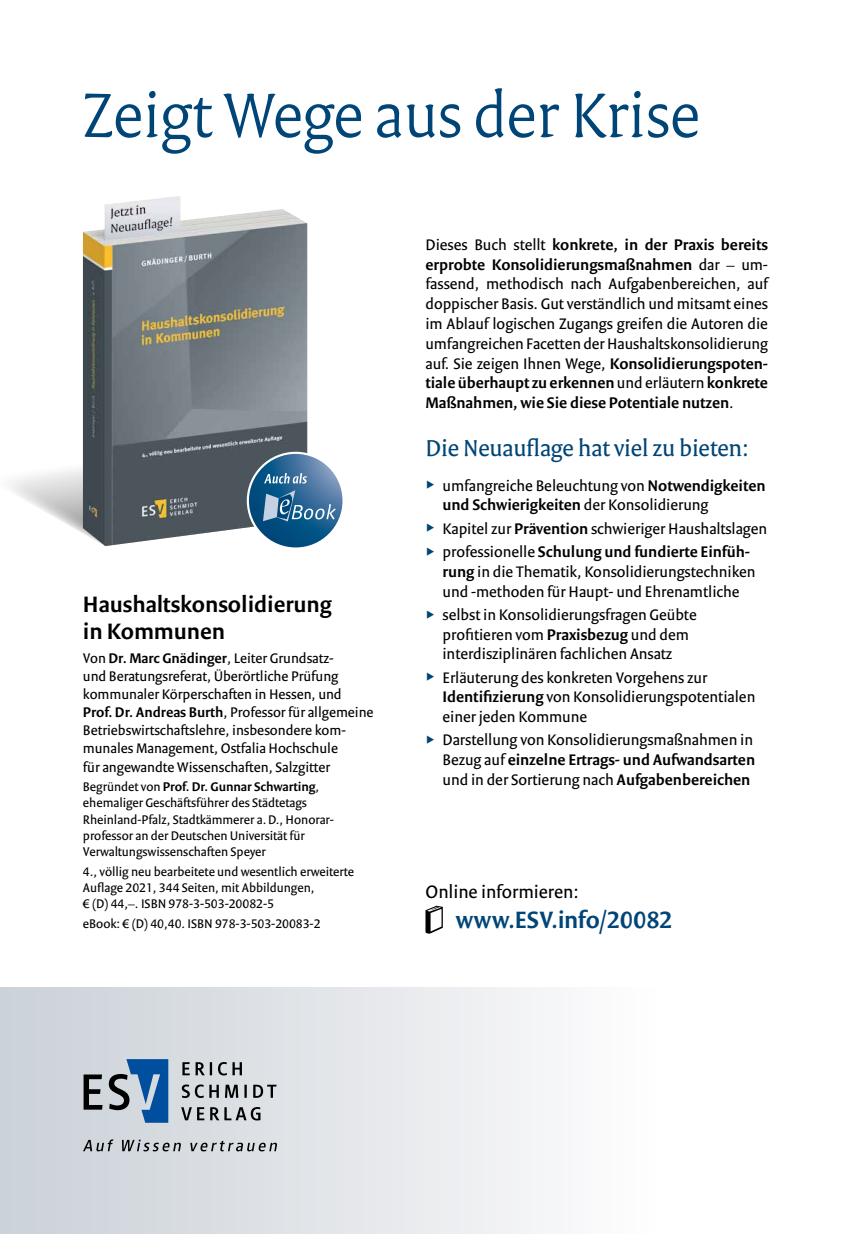
<style>
.page{position:relative;width:851px;height:1234px;background:#fff}
.page>*{position:absolute;margin:0;border:0;box-sizing:border-box;transform-origin:0 0}
.t1{font:300 67.5px "Versa Pro";letter-spacing:-.005em;color:#004577}
.t2{font:600 25.5px "Versa Sans Pro";color:#004577}
.t3{font:24.75px "Versa Pro";letter-spacing:-.005em;color:#004577}
.t4{font:600 24px/26.4px "Versa Sans Pro";color:#000}
.t5{font:19.5px "Versa Sans Pro";color:#000}
.t6{font:16.5px/19.8px "Versa Sans Pro";color:#000}
.t7{font:15px/18px "Versa Sans Pro";color:#000}
.t8{font:13.5px/16.2px "Versa Sans Pro";color:#000}
.s1{font-weight:600}
</style>
<div class="page">
<div style="left:0;top:986px;width:850px;height:247px;background:linear-gradient(to right,#cbd1d8,#fff)"></div>
<img style="left:83px;top:196px;width:224px;height:251px">
<svg style="left:248px;top:452px;width:95px;height:96px"></svg>
<svg style="left:11px;top:447px;width:325px;height:99px"></svg>
<svg style="left:425px;top:905px;width:18px;height:28px"></svg>
<svg style="left:181px;top:1106px;width:79px;height:14px"></svg>
<svg style="left:182px;top:1084px;width:94px;height:13px"></svg>
<svg style="left:182px;top:1061px;width:60px;height:14px"></svg>
<svg style="left:109px;top:1058px;width:59px;height:64px;background:#668aaf"></svg>
<svg style="left:84px;top:1074px;width:19px;height:35px"></svg>
<svg style="left:83px;top:1139px;width:194px;height:12px;background:#a7abae"></svg>
<h1 class="t1" style="left:83px;top:75px;width:618px">Zeigt Wege aus der Krise</h1>
<h3 class="t4" style="left:83px;top:591px;width:250px">Haushaltskonsolidierung in Kommunen</h3>
<p class="t7" style="left:83px;top:649px;width:292px">Von <span class="s1">Dr. Marc Gnädinger</span>, Leiter Grundsatz-<br>und Beratungsreferat, Überörtliche Prüfung kommunaler Körperschaften in Hessen, und <span class="s1">Prof. Dr. Andreas Burth</span>, Professor für allgemeine Betriebswirtschaftslehre, insbesondere kom&shy;munales Management, Ostfalia Hochschule<br>für angewandte Wissenschaften, Salzgitter</p>
<p class="t8" style="left:83px;top:778px;width:252px">Begründet von <span class="s1">Prof. Dr. Gunnar Schwarting</span>, ehemaliger Geschäftsführer des Städtetags Rheinland-Pfalz, Stadtkämmerer a.D., Honorar&shy;professor an der Deutschen Universität für Verwaltungswissenschaften Speyer</p>
<p class="t8" style="left:83px;top:862px;width:273px">4., völlig neu bearbeitete und wesentlich erweiterte<br>Auflage 2021, 344 Seiten, mit Abbildungen,<br>€ (D) 44,–. ISBN 978-3-503-20082-5</p>
<p class="t8" style="left:83px;top:914px;width:239px">eBook: € (D) 40,40. ISBN 978-3-503-20083-2</p>
<p class="t6" style="left:425px;top:234px;width:344px;text-align:justify">Dieses Buch stellt <span class="s1">konkrete, in der Praxis bereits erprobte Konsolidierungsmaßnahmen</span> dar – um&shy;fassend, methodisch nach Aufgabenbereichen, auf doppischer Basis. Gut verständlich und mitsamt eines im Ablauf logischen Zugangs greifen die Autoren die umfangreichen Facetten der Haushaltskonsolidierung auf. Sie zeigen Ihnen Wege, <span class="s1">Konsolidierungspoten&shy;tiale überhaupt zu erkennen</span> und erläutern <span class="s1">konkrete Maßnahmen, wie Sie diese Potentiale nutzen</span>.</p>
<h3 class="t3" style="left:425px;top:433px;width:325px">Die Neuauflage hat viel zu bieten:</h3>
<p class="t6" style="left:442px;top:475px;width:324px">umfangreiche Beleuchtung von <span class="s1">Notwendigkeiten und Schwierigkeiten</span> der Konsolidierung</p>
<p class="t6" style="left:442px;top:516px;width:326px;line-height:23.2px">Kapitel zur <span class="s1">Prävention</span> schwieriger Haushaltslagen professionelle <span class="s1">Schulung und fundierte Einfüh-</span></p>
<p class="t6" style="left:442px;top:561px;width:314px"><span class="s1">rung</span> in die Thematik, Konsolidierungstechniken und -methoden für Haupt- und Ehrenamtliche</p>
<p class="t6" style="left:442px;top:604px;width:256px">selbst in Konsolidierungsfragen Geübte profitieren vom <span class="s1">Praxisbezug</span> und dem interdisziplinären fachlichen Ansatz</p>
<p class="t6" style="left:442px;top:667px;width:314px">Erläuterung des konkreten Vorgehens zur<br><span class="s1">Identifizierung</span> von Konsolidierungspotentialen einer jeden Kommune</p>
<p class="t6" style="left:442px;top:730px;width:314px">Darstellung von Konsolidierungsmaßnahmen in<br>Bezug auf <span class="s1">einzelne Ertrags- und Aufwandsarten </span>und in der Sortierung nach <span class="s1">Aufgabenbereichen</span></p>
<p class="t5" style="left:425px;top:879px;width:155px">Online informieren:</p>
<h2 class="t2" style="left:455px;top:903px;width:218px">www.ESV.info/20082</h2>
</div>
